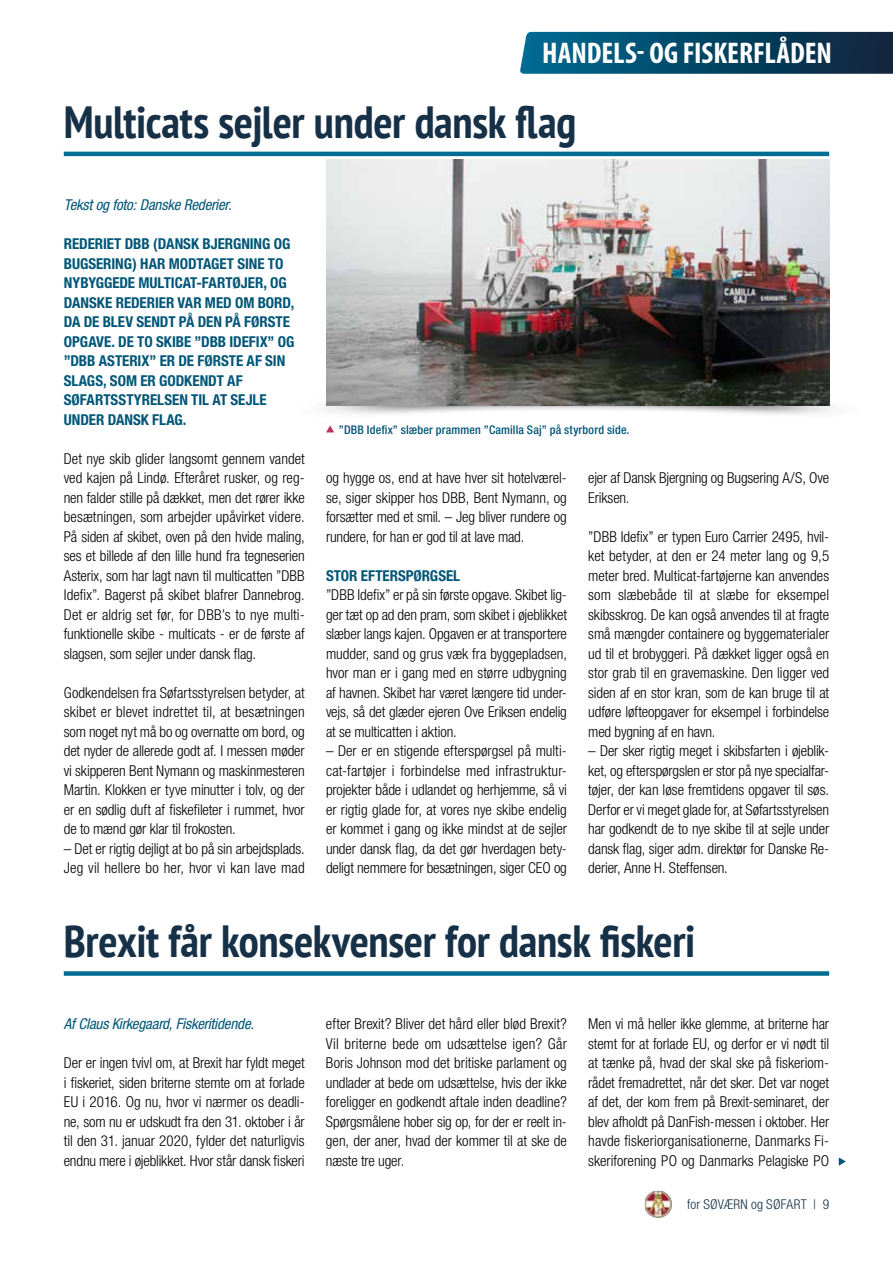
<style>
.page{position:relative;width:893px;height:1263px;background:#fff}
.page>*{position:absolute;margin:0;border:0;box-sizing:border-box;transform-origin:0 0}
.t1{font:700 condensed 45px "PT Sans";letter-spacing:-.005em;color:#163047}
.t2{font:700 condensed 30px "Myriad Pro";color:#fff}
.t3{font:300 condensed 15px/19.5px "Helvetica Neue";letter-spacing:-.01em;color:#000;text-align:justify}
.t4{font:700 condensed 15px/19.5px "Helvetica Neue";letter-spacing:-.005em;color:#005677}
.t5{font:italic condensed 15px "Helvetica Neue";letter-spacing:-.01em;color:#005677}
.t6{font:300 condensed 13.5px "Helvetica Neue";letter-spacing:.02em;color:#163047}
.t7{font:500 condensed 12px "Helvetica Neue";letter-spacing:.015em;color:#005677}
</style>
<div class="page">
<img style="left:645px;top:1191px;width:27px;height:27px">
<img style="left:325px;top:373px;width:508px;height:60px">
<svg style="left:520px;top:32px;width:373px;height:42px;background:#074867"></svg>
<hr style="left:66px;top:152px;width:761px;height:4px;background:#006c94">
<div style="left:66px;top:971px;width:761px;height:5px;background:#006c94"></div>
<img style="left:326px;top:159px;width:503px;height:246px">
<svg style="left:326px;top:425px;width:8px;height:7px"></svg>
<svg style="left:839px;top:1157px;width:7px;height:9px"></svg>
<h2 class="t2" style="left:542px;top:34px;width:291px">HANDELS- OG FISKERFLÅDEN</h2>
<h1 class="t1" style="left:64px;top:92px;width:514px">Multicats sejler under dansk flag</h1>
<p class="t5" style="left:64px;top:196px;width:169px">Tekst og foto: Danske Rederier.</p>
<p class="t4" style="left:64px;top:234px;width:232px">REDERIET DBB (DANSK BJERGNING OG<br>BUGSERING) HAR MODTAGET SINE TO<br>NYBYGGEDE MULTICAT-FARTØJER, OG<br>DANSKE REDERIER VAR MED OM BORD,<br>DA DE BLEV SENDT PÅ DEN PÅ FØRSTE<br>OPGAVE. DE TO SKIBE ”DBB IDEFIX” OG ”DBB ASTERIX” ER DE FØRSTE AF SIN<br>SLAGS, SOM ER GODKENDT AF<br>SØFARTSSTYRELSEN TIL AT SEJLE<br>UNDER DANSK FLAG.</p>
<p class="t3" style="left:64px;top:448px;width:242px">Det nye skib glider langsomt gennem vandet ved kajen på Lindø. Efteråret rusker, og reg&shy;nen falder stille på dækket, men det rører ikke besætningen, som arbejder upåvirket videre.<br>På siden af skibet, oven på den hvide maling, ses et billede af den lille hund fra tegneserien Asterix, som har lagt navn til multicatten ”DBB Idefix”. Bagerst på skibet blafrer Dannebrog.<br>Det er aldrig set før, for DBB’s to nye multi&shy;funktionelle skibe - multicats - er de første af slagsen, som sejler under dansk flag.</p>
<p class="t3" style="left:64px;top:682px;width:242px">Godkendelsen fra Søfartsstyrelsen betyder, at skibet er blevet indrettet til, at besætningen som noget nyt må bo og overnatte om bord, og det nyder de allerede godt af. I messen møder vi skipperen Bent Nymann og maskinmesteren Martin. Klokken er tyve minutter i tolv, og der er en sødlig duft af fiskefileter i rummet, hvor de to mænd gør klar til frokosten.</p>
<p class="t3" style="left:64px;top:838px;width:242px">– Det er rigtig dejligt at bo på sin arbejdsplads.<br>Jeg vil hellere bo her, hvor vi kan lave mad</p>
<p class="t7" style="left:339px;top:422px;width:292px">”DBB Idefix” slæber prammen ”Camilla Saj” på styrbord side.</p>
<p class="t3" style="left:326px;top:468px;width:242px">og hygge os, end at have hver sit hotelværel&shy;se, siger skipper hos DBB, Bent Nymann, og forsætter med et smil. – Jeg bliver rundere og rundere, for han er god til at lave mad.</p>
<p class="t4" style="left:326px;top:565px;width:136px">STOR EFTERSPØRGSEL</p>
<p class="t3" style="left:326px;top:585px;width:243px">”DBB Idefix” er på sin første opgave. Skibet lig&shy;ger tæt op ad den pram, som skibet i øjeblikket slæber langs kajen. Opgaven er at transportere mudder, sand og grus væk fra byggepladsen, hvor man er i gang med en større udbygning af havnen. Skibet har været længere tid under&shy;vejs, så det glæder ejeren Ove Eriksen endelig at se multicatten i aktion.</p>
<p class="t3" style="left:326px;top:741px;width:242px">– Der er en stigende efterspørgsel på multi&shy;cat-fartøjer i forbindelse med infrastruktur&shy;projekter både i udlandet og herhjemme, så vi er rigtig glade for, at vores nye skibe endelig er kommet i gang og ikke mindst at de sejler under dansk flag, da det gør hverdagen bety&shy;deligt nemmere for besætningen, siger CEO og</p>
<p class="t3" style="left:588px;top:468px;width:242px">ejer af Dansk Bjergning og Bugsering A/S, Ove<br>Eriksen.</p>
<p class="t3" style="left:588px;top:526px;width:242px">”DBB Idefix” er typen Euro Carrier 2495, hvil&shy;ket betyder, at den er 24 meter lang og 9,5 meter bred. Multicat-fartøjerne kan anvendes som slæbebåde til at slæbe for eksempel skibsskrog. De kan også anvendes til at fragte små mængder containere og byggematerialer ud til et brobyggeri. På dækket ligger også en stor grab til en gravemaskine. Den ligger ved siden af en stor kran, som de kan bruge til at udføre løfteopgaver for eksempel i forbindelse med bygning af en havn.</p>
<p class="t3" style="left:588px;top:741px;width:242px">– Der sker rigtig meget i skibsfarten i øjeblik&shy;ket, og efterspørgslen er stor på nye specialfar&shy;tøjer, der kan løse fremtidens opgaver til søs.<br>Derfor er vi meget glade for, at Søfartsstyrelsen har godkendt de to nye skibe til at sejle under dansk flag, siger adm. direktør for Danske Re&shy;derier, Anne H. Steffensen.</p>
<h1 class="t1" style="left:64px;top:912px;width:633px">Brexit får konsekvenser for dansk fiskeri</h1>
<p class="t5" style="left:64px;top:1015px;width:192px">Af Claus Kirkegaard, Fiskeritidende.</p>
<p class="t3" style="left:64px;top:1053px;width:242px">Der er ingen tvivl om, at Brexit har fyldt meget i fiskeriet, siden briterne stemte om at forlade EU i 2016. Og nu, hvor vi nærmer os deadli&shy;ne, som nu er udskudt fra den 31. oktober i år til den 31. januar 2020, fylder det naturligvis endnu mere i øjeblikket. Hvor står dansk fiskeri</p>
<p class="t3" style="left:326px;top:1014px;width:242px">efter Brexit? Bliver det hård eller blød Brexit?<br>Vil briterne bede om udsættelse igen? Går Boris Johnson mod det britiske parlament og undlader at bede om udsættelse, hvis der ikke foreligger en godkendt aftale inden deadline?<br>Spørgsmålene hober sig op, for der er reelt in&shy;gen, der aner, hvad der kommer til at ske de næste tre uger.</p>
<p class="t3" style="left:588px;top:1014px;width:242px">Men vi må heller ikke glemme, at briterne har stemt for at forlade EU, og derfor er vi nødt til at tænke på, hvad der skal ske på fiskeriom&shy;rådet fremadrettet, når det sker. Det var noget af det, der kom frem på Brexit-seminaret, der blev afholdt på DanFish-messen i oktober. Her havde fiskeriorganisationerne, Danmarks Fi&shy;skeriforening PO og Danmarks Pelagiske PO</p>
<p class="t6" style="left:687px;top:1196px;width:143px">for SØVÆRN og SØFART | 9</p>
</div>
